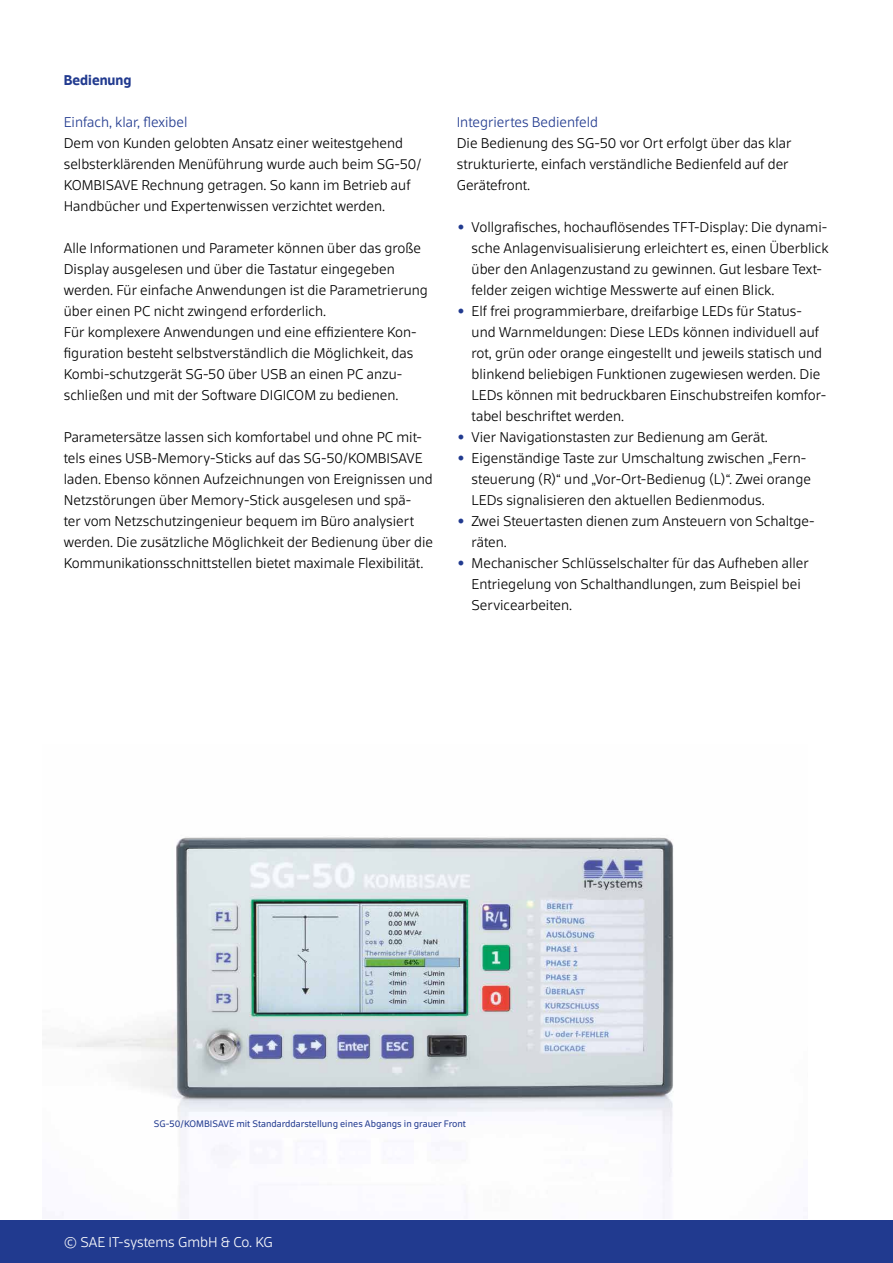
<style>
.page{position:relative;width:893px;height:1263px;background:#fff}
.page>*{position:absolute;margin:0;border:0;box-sizing:border-box;transform-origin:0 0}
.t1{font:300 13.5px/21px "Scuba Pro";color:#000}
.t2{font:300 13.5px "Scuba Pro";color:#213a8f}
.t3{font:300 13.5px "Scuba Pro";color:#fff}
.t4{font:700 13.5px "Scuba Pro";color:#213a8f}
.t5{font:9px "Scuba Pro";color:#213a8f}
.s1{font-weight:700;color:#213a8f}
</style>
<div class="page">
<div style="left:0;top:1220px;width:893px;height:43px;background:#213a8f"></div>
<img style="left:62px;top:837px;width:612px;height:381px">
<p class="t4" style="left:64px;top:71px;width:69px">Bedienung</p>
<p class="t2" style="left:64px;top:113px;width:125px">Einfach, klar, flexibel</p>
<p class="t1" style="left:64px;top:132px;width:359px">Dem von Kunden gelobten Ansatz einer weitestgehend selbsterklärenden Menüführung wurde auch beim SG-50/ KOMBISAVE Rechnung getragen. So kann im Betrieb auf Handbücher und Expertenwissen verzichtet werden.</p>
<p class="t1" style="left:64px;top:237px;width:366px">Alle Informationen und Parameter können über das große Display ausgelesen und über die Tastatur eingegeben werden. Für einfache Anwendungen ist die Parametrierung über einen PC nicht zwingend erforderlich.<br>Für komplexere Anwendungen und eine effizientere Kon&shy;figuration besteht selbstverständlich die Möglichkeit, das Kombi-schutzgerät SG-50 über USB an einen PC anzu&shy;schließen und mit der Software DIGICOM zu bedienen.</p>
<p class="t1" style="left:64px;top:426px;width:371px">Parametersätze lassen sich komfortabel und ohne PC mit&shy;tels eines USB-Memory-Sticks auf das SG-50/KOMBISAVE laden. Ebenso können Aufzeichnungen von Ereignissen und Netzstörungen über Memory-Stick ausgelesen und spä-<br>ter vom Netzschutzingenieur bequem im Büro analysiert werden. Die zusätzliche Möglichkeit der Bedienung über die Kommunikationsschnittstellen bietet maximale Flexibilität.</p>
<p class="t2" style="left:457px;top:113px;width:143px">Integriertes Bedienfeld</p>
<p class="t1" style="left:457px;top:132px;width:336px">Die Bedienung des SG-50 vor Ort erfolgt über das klar strukturierte, einfach verständliche Bedienfeld auf der<br>Gerätefront.</p>
<p class="t1" style="left:472px;top:216px;width:359px;text-indent:-15px"><span class="s1">•</span> Vollgrafisches, hochauflösendes TFT-Display: Die dynami&shy;sche Anlagenvisualisierung erleichtert es, einen Überblick über den Anlagenzustand zu gewinnen. Gut lesbare Text&shy;felder zeigen wichtige Messwerte auf einen Blick.</p>
<p class="t1" style="left:472px;top:300px;width:356px;text-indent:-15px"><span class="s1">•</span> Elf frei programmierbare, dreifarbige LEDs für Status&shy;und Warnmeldungen: Diese LEDs können individuell auf rot, grün oder orange eingestellt und jeweils statisch und blinkend beliebigen Funktionen zugewiesen werden. Die LEDs können mit bedruckbaren Einschubstreifen komfor&shy;tabel beschriftet werden.</p>
<p class="t1" style="left:457px;top:426px;width:313px"><span class="s1">•</span> Vier Navigationstasten zur Bedienung am Gerät.</p>
<p class="t1" style="left:472px;top:447px;width:341px;text-indent:-15px"><span class="s1">•</span> Eigenständige Taste zur Umschaltung zwischen „Fern&shy;steuerung (R)“ und „Vor-Ort-Bedienug (L)“. Zwei orange<br>LEDs signalisieren den aktuellen Bedienmodus.</p>
<p class="t1" style="left:472px;top:510px;width:344px;text-indent:-15px"><span class="s1">•</span> Zwei Steuertasten dienen zum Ansteuern von Schaltge&shy;räten.</p>
<p class="t1" style="left:472px;top:552px;width:339px;text-indent:-15px"><span class="s1">•</span> Mechanischer Schlüsselschalter für das Aufheben aller<br>Entriegelung von Schalthandlungen, zum Beispiel bei<br>Servicearbeiten.</p>
<p class="t5" style="left:154px;top:1118px;width:314px">SG-50/KOMBISAVE mit Standarddarstellung eines Abgangs in grauer Front</p>
<p class="t3" style="left:64px;top:1234px;width:210px">© SAE IT-systems GmbH &amp; Co. KG</p>
</div>
